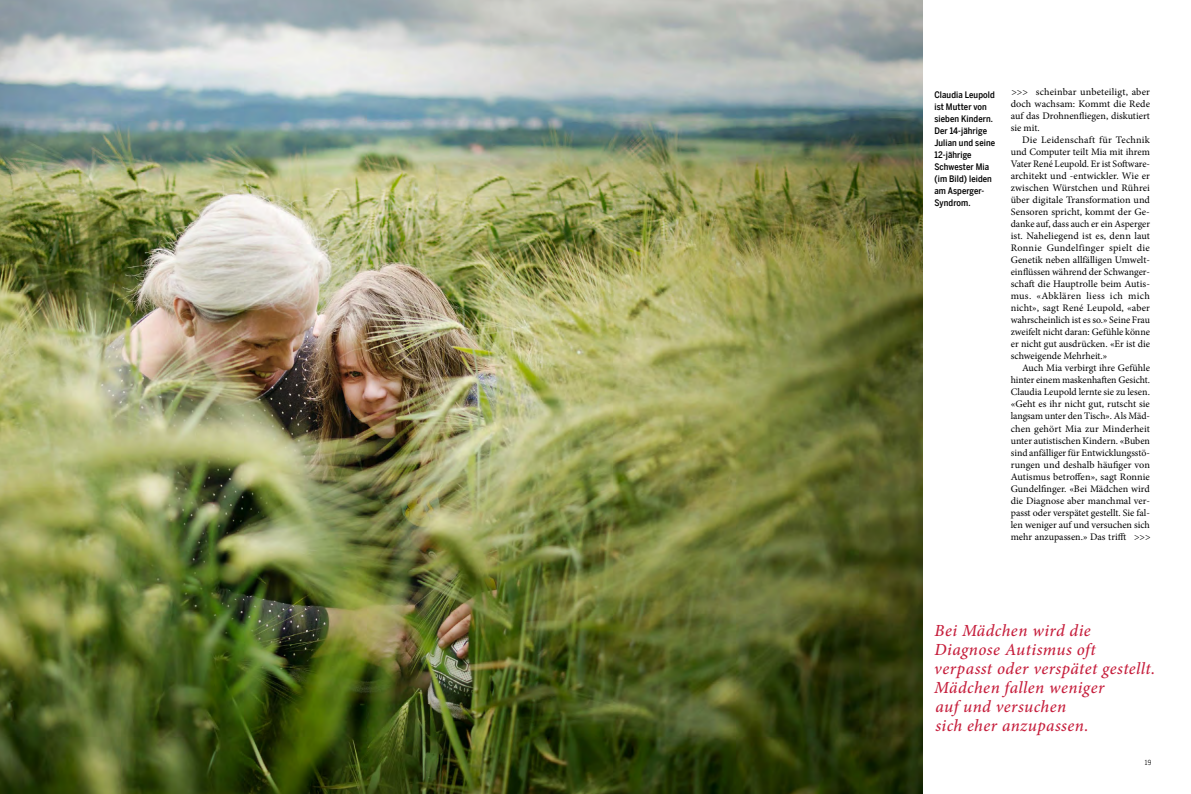
<style>
.page{position:relative;width:1191px;height:794px;background:#fff}
.page>*{position:absolute;margin:0;border:0;box-sizing:border-box;transform-origin:0 0}
.t1{font:italic 500 17px/19px "Minion Pro";letter-spacing:.025em;color:#c61e3c}
.t2{font:10px/12px "Minion Pro";color:#000;text-align:justify}
.t3{font:500 9px/12px "Benton Sans Cond";letter-spacing:.01em;color:#000}
.t4{font:7px "Benton Sans Cond";color:#000}
</style>
<div class="page">
<img style="left:0;top:0;width:922px;height:794px">
<p class="t3" style="left:934px;top:88px;width:62px">Claudia Leupold ist Mutter von sieben Kindern.<br>Der 14-jährige<br>Julian und seine<br>12-jährige<br>Schwester Mia (im Bild) leiden am Asperger-<br>Syndrom.</p>
<p class="t2" style="left:1010px;top:86px;width:141px;text-indent:25px">scheinbar unbeteiligt, aber doch wachsam: Kommt die Rede auf das Drohnenfliegen, diskutiert sie mit.</p>
<p class="t2" style="left:1011px;top:86px;width:18px">&gt;&gt;&gt;</p>
<p class="t2" style="left:1010px;top:134px;width:141px;text-align:left;text-indent:11px">Die Leidenschaft für Technik und Computer teilt Mia mit ihrem Vater René Leupold. Er ist Software&shy;architekt und -entwickler. Wie er zwischen Würstchen und Rührei über digitale Transformation und Sensoren spricht, kommt der Ge-- danke auf, dass auch er ein Asperger ist. Naheliegend ist es, denn laut Ronnie Gundelfinger spielt die Genetik neben allfälligen Umwelt&shy;einflüssen während der Schwanger&shy;schaft die Hauptrolle beim Autis&shy;mus. «Abklären liess ich mich nicht», sagt René Leupold, «aber wahrscheinlich ist es so.» Seine Frau zweifelt nicht daran: Gefühle könne er nicht gut ausdrücken. «Er ist die schweigende Mehrheit.»</p>
<p class="t2" style="left:1010px;top:362px;width:141px;text-indent:11px">Auch Mia verbirgt ihre Gefühle hinter einem maskenhaften Gesicht.<br>Claudia Leupold lernte sie zu lesen. «Geht es ihr nicht gut, rutscht sie langsam unter den Tisch». Als Mäd&shy;chen gehört Mia zur Minderheit unter autistischen Kindern. «Buben sind anfälliger für Entwicklungsstö&shy;rungen und deshalb häufiger von Autismus betroffen», sagt Ronnie Gundelfinger. «Bei Mädchen wird die Diagnose aber manchmal ver&shy;passt oder verspätet gestellt. Sie fal&shy;len weniger auf und versuchen sich mehr anzupassen.» Das trifft</p>
<p class="t2" style="left:1134px;top:530px;width:18px">&gt;&gt;&gt;</p>
<h1 class="t1" style="left:934px;top:620px;width:222px">Bei Mädchen wird die<br>Diagnose Autismus oft verpasst oder verspätet gestellt.<br>Mädchen fallen weniger<br>auf und versuchen<br>sich eher anzupassen.</h1>
<p class="t4" style="left:1144px;top:759px;width:8px">19</p>
</div>
